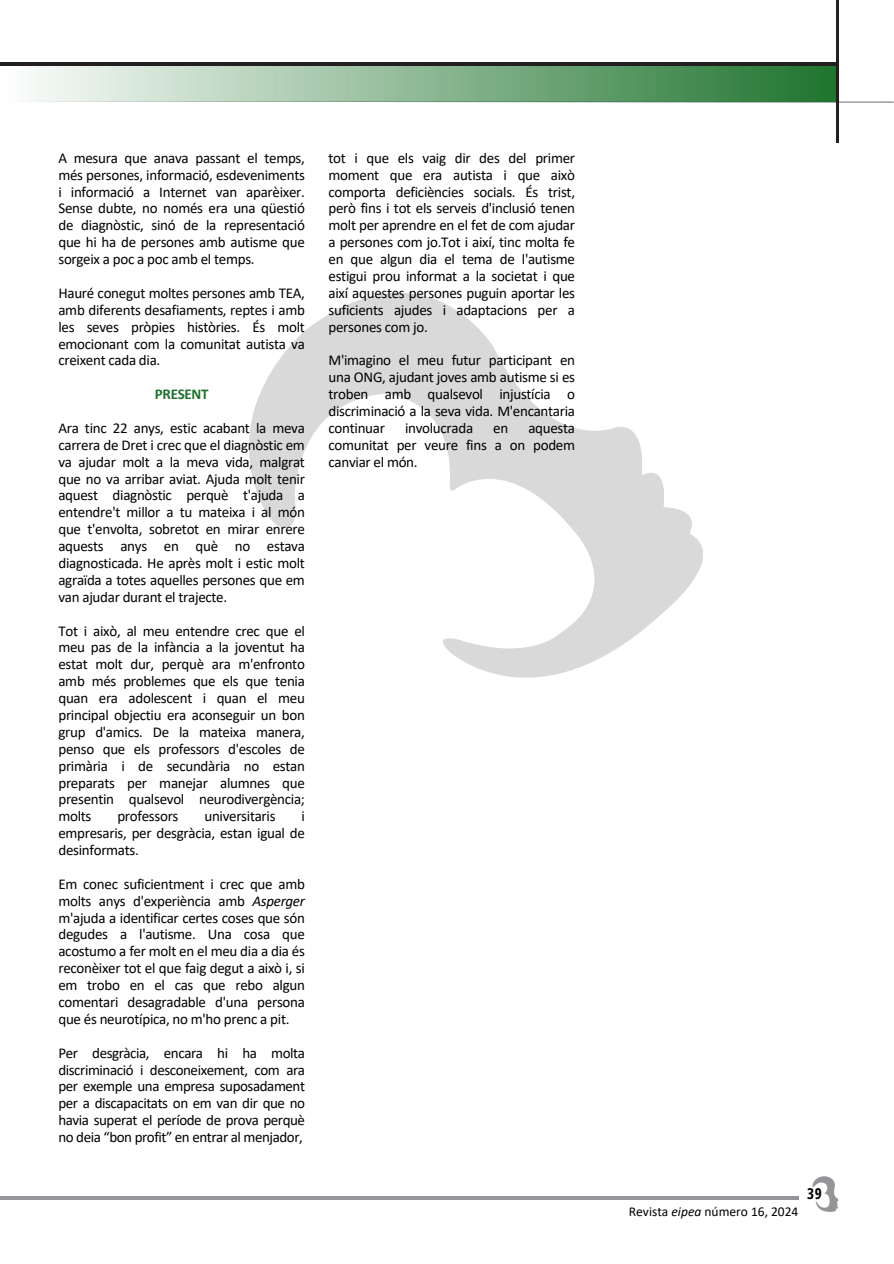
<style>
.page{position:relative;width:894px;height:1264px;background:#fff}
.page>*{position:absolute;margin:0;border:0;box-sizing:border-box;transform-origin:0 0}
.t1{font:15px/16.8px "Calibri";letter-spacing:-.02em;color:#000;text-align:justify}
.t2{font:700 15px "Calibri";letter-spacing:-.02em;color:#1e732d}
.t3{font:700 15px "Open Sans Condensed";color:#000}
.t4{font:13.5px "Calibri";color:#000}
.s1{font-style:italic}
</style>
<div class="page">
<svg style="left:249px;top:293px;width:453px;height:384px"></svg>
<svg style="left:812px;top:1176px;width:26px;height:36px"></svg>
<hr style="left:0;top:1196px;width:798px;height:3px;background:#939598">
<hr style="left:0;top:62px;width:837px;height:4px;background:#231f20">
<svg style="left:25px;top:101px;width:868px;height:2px"></svg>
<hr style="left:836px;top:0;width:2px;height:142px;background:#231f20">
<img style="left:34px;top:66px;width:801px;height:35px">
<p class="t1" style="left:58px;top:151px;width:248px">A mesura que anava passant el temps, més persones, informació, esdeveniments i informació a Internet van aparèixer.<br>Sense dubte, no només era una qüestió de diagnòstic, sinó de la representació que hi ha de persones amb autisme que sorgeix a poc a poc amb el temps.</p>
<h1 class="t1" style="left:58px;top:286px;width:248px">Hauré conegut moltes persones amb TEA, amb diferents desafiaments, reptes i amb les seves pròpies històries. És molt emocionant com la comunitat autista va creixent cada dia.</h1>
<p class="t2" style="left:155px;top:388px;width:55px">PRESENT</p>
<p class="t1" style="left:58px;top:421px;width:248px">Ara tinc 22 anys, estic acabant la meva carrera de Dret i crec que el diagnòstic em va ajudar molt a la meva vida, malgrat que no va arribar aviat. Ajuda molt tenir aquest diagnòstic perquè t'ajuda a entendre't millor a tu mateixa i al món que t'envolta, sobretot en mirar enrere aquests anys en què no estava diagnosticada. He après molt i estic molt agraïda a totes aquelles persones que em van ajudar durant el trajecte.</p>
<p class="t1" style="left:58px;top:623px;width:248px">Tot i això, al meu entendre crec que el meu pas de la infància a la joventut ha estat molt dur, perquè ara m'enfronto amb més problemes que els que tenia quan era adolescent i quan el meu principal objectiu era aconseguir un bon grup d'amics. De la mateixa manera, penso que els professors d'escoles de primària i de secundària no estan preparats per manejar alumnes que presentin qualsevol neurodivergència; molts</p>
<p class="t1" style="left:117px;top:809px;width:63px">professors</p>
<p class="t1" style="left:204px;top:809px;width:73px">universitaris</p>
<p class="t1" style="left:58px;top:809px;width:248px;text-indent:243px">i empresaris, per desgràcia, estan igual de desinformats.</p>
<p class="t1" style="left:58px;top:876px;width:248px">Em conec suficientment i crec que amb molts anys d'experiència amb <span class="s1">Asperger </span>m'ajuda a identificar certes coses que són degudes a l'autisme. Una cosa que acostumo a fer molt en el meu dia a dia és reconèixer tot el que faig degut a això i, si em trobo en el cas que rebo algun comentari desagradable d'una persona que és neurotípica, no m'ho prenc a pit.</p>
<p class="t1" style="left:58px;top:1045px;width:248px">Per desgràcia, encara hi ha molta discriminació i desconeixement, com ara per exemple una empresa suposadament per a discapacitats on em van dir que no havia superat el període de prova perquè no deia “bon profit” en entrar al menjador,</p>
<p class="t1" style="left:328px;top:151px;width:248px">tot i que els vaig dir des del primer moment que era autista i que això comporta deficiències socials. És trist, però fins i tot els serveis d'inclusió tenen molt per aprendre en el fet de com ajudar a persones com jo.Tot i així, tinc molta fe en que algun dia el tema de l'autisme estigui prou informat a la societat i que així aquestes persones puguin aportar les suficients ajudes i adaptacions per a persones com jo.</p>
<p class="t1" style="left:328px;top:353px;width:248px">M'imagino el meu futur participant en una ONG, ajudant joves amb autisme si es troben amb qualsevol injustícia o discriminació a la seva vida. M'encantaria continuar</p>
<p class="t1" style="left:405px;top:421px;width:70px">involucrada</p>
<p class="t1" style="left:493px;top:421px;width:17px">en</p>
<p class="t1" style="left:328px;top:421px;width:248px;text-indent:200px">aquesta comunitat per veure fins a on podem canviar el món.</p>
<p class="t4" style="left:628px;top:1205px;width:171px">Revista <span class="s1">eipea</span> número 16, 2024</p>
<p class="t3" style="left:807px;top:1183px;width:16px">39</p>
</div>
